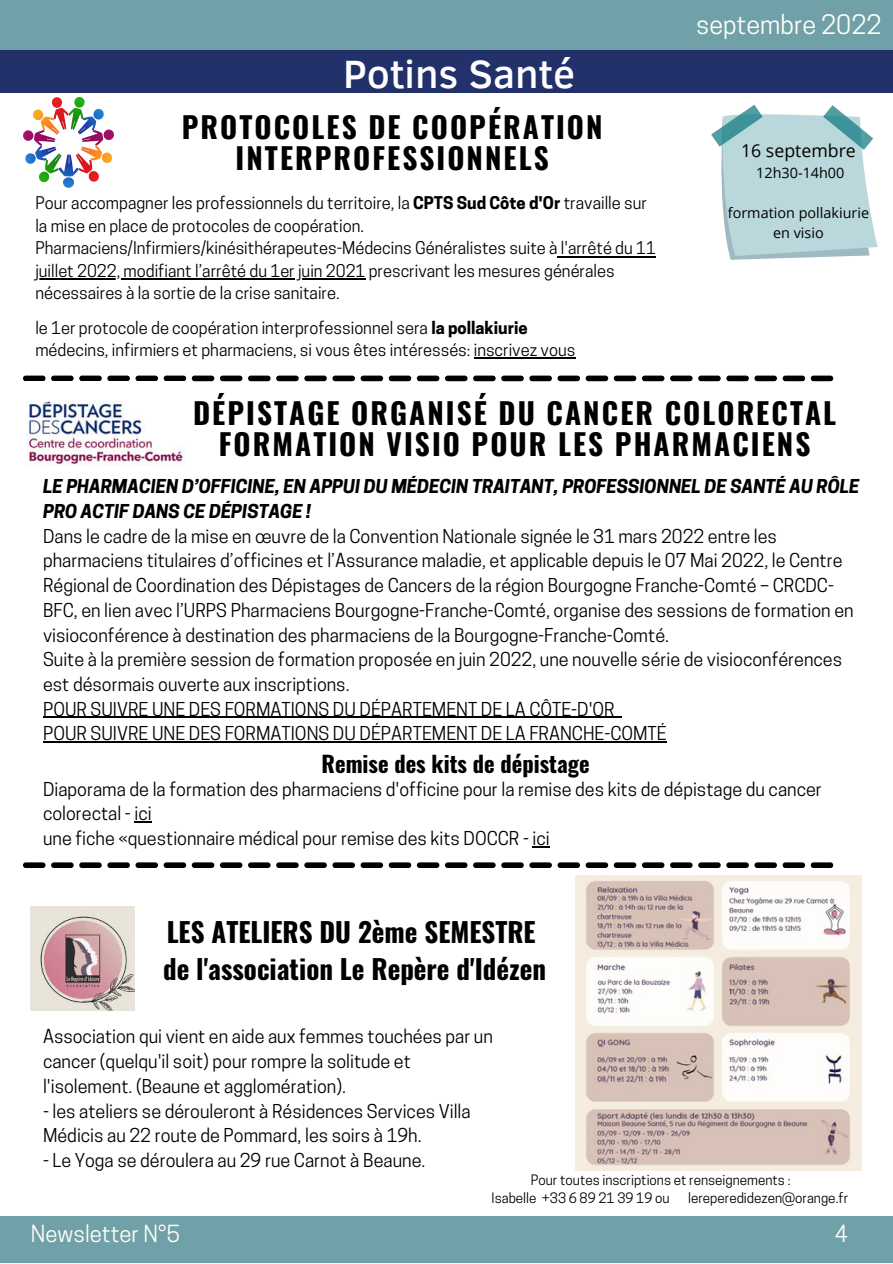
<style>
.page{position:relative;width:893px;height:1264px;background:#fff}
.page>*{position:absolute;margin:0;border:0;box-sizing:border-box;transform-origin:0 0}
.t1{font:500 40.5px "Clear Sans";color:#fff}
.t2{font:700 29.25px/31.5px "Oswald";letter-spacing:.07em;color:#000;text-align:center}
.t3{font:700 27px/37px "Oswald";color:#000}
.t4{font:25.2px "Cooper Hewitt";color:#fffff9}
.t5{font:700 22.5px "Oswald";color:#000}
.t6{font:22.2px "Cooper Hewitt";color:#fffff9}
.t7{font:18px/24.8px "Cooper Hewitt";color:#000}
.t8{font:italic 700 18px/24.8px "Cooper Hewitt";color:#000}
.t9{font:17.7px "Open Sans";color:#000}
.t10{font:16.5px/22.5px "Cooper Hewitt";color:#000}
.t11{font:14.4px/20px "Open Sans";color:#000;text-align:center}
.t12{font:13.5px/18px "Cooper Hewitt";color:#000;text-align:center}
.s1{font-weight:700}
</style>
<div class="page">
<div style="left:0;top:1216px;width:892px;height:46px;background:#70a0a8"></div>
<div style="left:0;top:0;width:892px;height:49px;background:#70a0a8"></div>
<svg style="left:23px;top:375px;width:810px;height:6px"></svg>
<div style="left:0;top:50px;width:892px;height:43px;background:#23316b"></div>
<svg style="left:23px;top:97px;width:91px;height:91px"></svg>
<img style="left:27px;top:401px;width:157px;height:65px">
<hr style="left:43px;top:717px;width:571px;height:1px;background:#000">
<hr style="left:43px;top:741px;width:623px;height:1px;background:#000">
<svg style="left:134px;top:821px;width:18px;height:1px"></svg>
<svg style="left:532px;top:846px;width:17px;height:1px"></svg>
<svg style="left:23px;top:862px;width:810px;height:6px"></svg>
<img style="left:575px;top:875px;width:286px;height:295px">
<hr style="left:557px;top:256px;width:99px;height:1px;background:#000">
<hr style="left:35px;top:278px;width:330px;height:2px;background:#000">
<hr style="left:473px;top:358px;width:102px;height:1px;background:#000">
<img style="left:31px;top:906px;width:103px;height:104px">
<svg style="left:711px;top:105px;width:166px;height:155px"></svg>
<h1 class="t1" style="left:343px;top:46px;width:234px">Potins Santé</h1>
<h2 class="t2" style="left:182px;top:113px;width:422px">PROTOCOLES DE COOPÉRATION<br>INTERPROFESSIONNELS</h2>
<p class="t10" style="left:35px;top:192px;width:622px">Pour accompagner les professionnels du territoire, la <span class="s1">CPTS Sud Côte d'Or</span> travaille sur la mise en place de protocoles de coopération.<br>Pharmaciens/Infirmiers/kinésithérapeutes-Médecins Généralistes suite à l'arrêté du 11 juillet 2022, modifiant l’arrêté du 1er juin 2021 prescrivant les mesures générales nécessaires à la sortie de la crise sanitaire.</p>
<p class="t10" style="left:35px;top:316px;width:541px">le 1er protocole de coopération interprofessionnel sera <span class="s1">la pollakiurie </span>médecins, infirmiers et pharmaciens, si vous êtes intéressés: inscrivez vous</p>
<h3 class="t4" style="left:696px;top:9px;width:187px">septembre 2022</h3>
<p class="t9" style="left:741px;top:139px;width:116px">16 septembre</p>
<p class="t11" style="left:756px;top:162px;width:90px">12h30-14h00</p>
<p class="t11" style="left:727px;top:202px;width:143px">formation pollakiurie en visio</p>
<h2 class="t2" style="left:193px;top:399px;width:644px">DÉPISTAGE ORGANISÉ DU CANCER COLORECTAL<br>FORMATION VISIO POUR LES PHARMACIENS</h2>
<p class="t8" style="left:43px;top:474px;width:818px">LE PHARMACIEN D’OFFICINE, EN APPUI DU MÉDECIN TRAITANT, PROFESSIONNEL DE SANTÉ AU RÔLE<br>PRO ACTIF DANS CE DÉPISTAGE !</p>
<p class="t7" style="left:43px;top:523px;width:812px">Dans le cadre de la mise en œuvre de la Convention Nationale signée le 31 mars 2022 entre les pharmaciens titulaires d’officines et l’Assurance maladie, et applicable depuis le 07 Mai 2022, le Centre Régional de Coordination des Dépistages de Cancers de la région Bourgogne Franche-Comté – CRCDC-BFC, en lien avec l’URPS Pharmaciens Bourgogne-Franche-Comté, organise des sessions de formation en visioconférence à destination des pharmaciens de la Bourgogne-Franche-Comté.<br>Suite à la première session de formation proposée en juin 2022, une nouvelle série de visioconférences est désormais ouverte aux inscriptions.<br>POUR SUIVRE UNE DES FORMATIONS DU DÉPARTEMENT DE LA CÔTE-D'OR<br>POUR SUIVRE UNE DES FORMATIONS DU DÉPARTEMENT DE LA FRANCHE-COMTÉ</p>
<p class="t5" style="left:321px;top:752px;width:269px">Remise des kits de dépistage</p>
<p class="t7" style="left:43px;top:776px;width:780px">Diaporama de la formation des pharmaciens d'officine pour la remise des kits de dépistage du cancer colorectal - ici<br>une fiche «questionnaire médical pour remise des kits DOCCR - ici</p>
<h3 class="t3" style="left:163px;top:915px;width:384px">LES ATELIERS DU 2ème SEMESTRE de l'association Le Repère d'Idézen</h3>
<p class="t7" style="left:43px;top:1024px;width:451px">Association qui vient en aide aux femmes touchées par un cancer (quelqu'il soit) pour rompre la solitude et l'isolement. (Beaune et agglomération).</p>
<p class="t7" style="left:43px;top:1098px;width:429px">- les ateliers se dérouleront à Résidences Services Villa<br>Médicis au 22 route de Pommard, les soirs à 19h.</p>
<p class="t7" style="left:43px;top:1147px;width:384px">- Le Yoga se déroulera au 29 rue Carnot à Beaune.</p>
<p class="t12" style="left:476px;top:1171px;width:374px">Pour toutes inscriptions et renseignements :<br>฀ Isabelle +33 6 89 21 39 19 ou ฀ lereperedidezen@orange.fr</p>
<p class="t6" style="left:31px;top:1220px;width:151px">Newsletter N°5</p>
<p class="t6" style="left:834px;top:1220px;width:15px">4</p>
</div>
